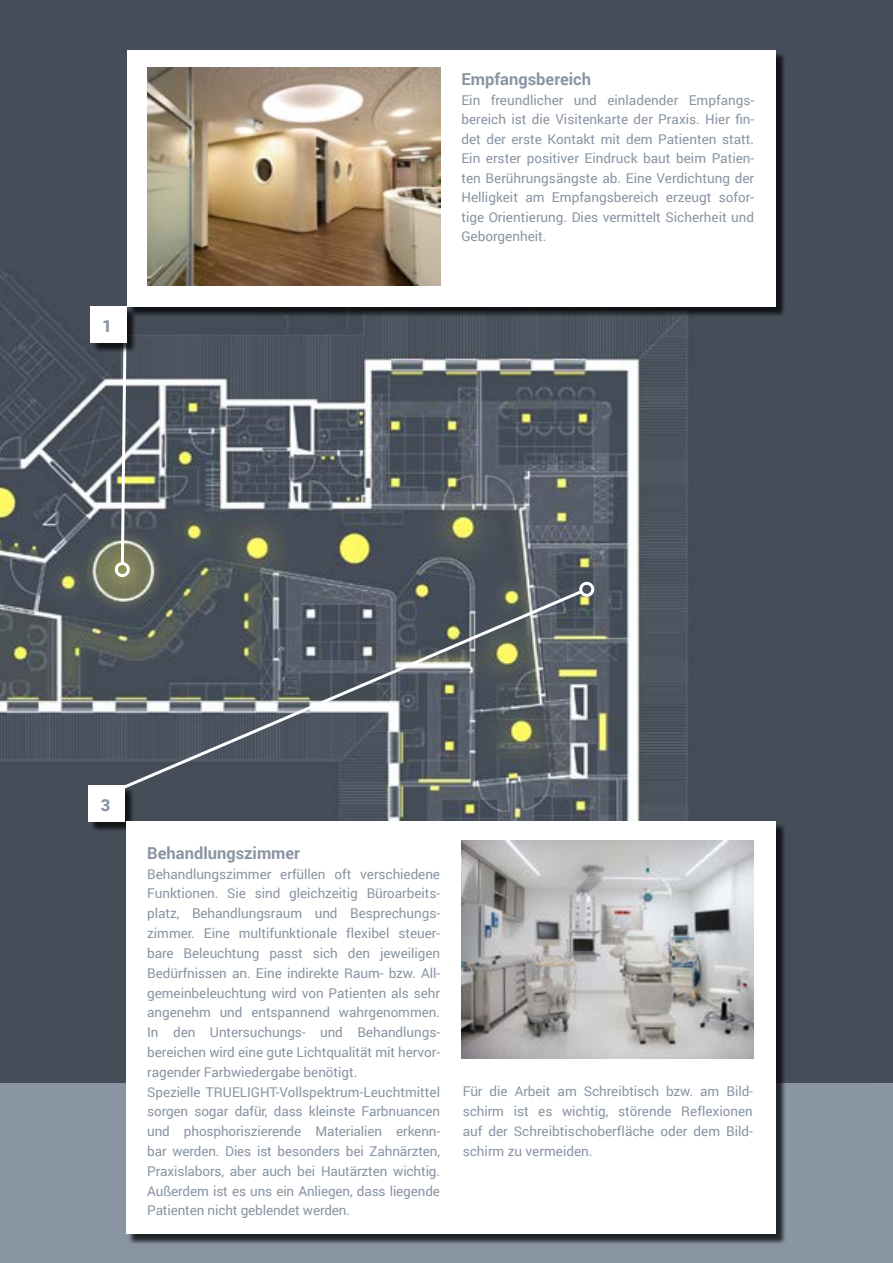
<style>
.page{position:relative;width:893px;height:1263px;background:#444c57}
.page>*{position:absolute;margin:0;border:0;box-sizing:border-box;transform-origin:0 0}
.t1{font:700 16.5px "Roboto";color:#8995a3}
.t2{font:900 16.5px "Roboto";color:#8995a3}
.t3{font:13.5px/19.8px "Roboto";letter-spacing:-.005em;color:#8995a3;text-align:justify}
</style>
<div class="page">
<img style="left:0;top:50px;width:776px;height:774px">
<div style="left:0;top:1083px;width:893px;height:180px;background:#8995a3"></div>
<div style="left:129px;top:52px;width:656px;height:264px;background:#000;opacity:.75"></div>
<div style="left:127px;top:50px;width:648px;height:257px;background:#fff"></div>
<svg style="left:119px;top:352px;width:9px;height:215px"></svg>
<div style="left:115px;top:562px;width:15px;height:15px;border:3px solid #fff;border-radius:50%"></div>
<img style="left:147px;top:68px;width:293px;height:217px">
<div style="left:91px;top:788px;width:43px;height:43px;background:#000;opacity:.75"></div>
<div style="left:89px;top:785px;width:36px;height:37px;background:#fff"></div>
<div style="left:93px;top:309px;width:43px;height:43px;background:#000;opacity:.75"></div>
<div style="left:91px;top:307px;width:36px;height:36px;background:#fff"></div>
<div style="left:128px;top:824px;width:657px;height:420px;background:#000;opacity:.75"></div>
<div style="left:126px;top:822px;width:649px;height:412px;background:#fff"></div>
<svg style="left:111px;top:588px;width:474px;height:207px"></svg>
<div style="left:579px;top:582px;width:15px;height:15px;border:3px solid #fff;border-radius:50%"></div>
<img style="left:462px;top:840px;width:292px;height:218px">
<p class="t2" style="left:103px;top:314px;width:11px">1</p>
<p class="t1" style="left:461px;top:68px;width:131px">Empfangsbereich</p>
<p class="t3" style="left:461px;top:90px;width:294px">Ein freundlicher und einladender Empfangs&shy;bereich ist die Visitenkarte der Praxis. Hier fin&shy;det der erste Kontakt mit dem Patienten statt.<br>Ein erster positiver Eindruck baut beim Patien&shy;ten Berührungsängste ab. Eine Verdichtung der Helligkeit am Empfangsbereich erzeugt sofor&shy;tige Orientierung. Dies vermittelt Sicherheit und Geborgenheit.</p>
<p class="t2" style="left:101px;top:793px;width:11px">3</p>
<p class="t1" style="left:147px;top:841px;width:154px">Behandlungszimmer</p>
<p class="t3" style="left:147px;top:863px;width:294px;text-align:left">Behandlungszimmer erfüllen oft verschiedene Funktionen. Sie sind gleichzeitig Büroarbeits&shy;platz, Behandlungsraum und Besprechungs&shy;zimmer. Eine multifunktionale flexibel steuer&shy;bare Beleuchtung passt sich den jeweiligen Bedürfnissen an. Eine indirekte Raum- bzw. All&shy;gemeinbeleuchtung wird von Patienten als sehr angenehm und entspannend wahrgenommen.<br>In den Untersuchungs- und Behandlungs&shy;bereichen wird eine gute Lichtqualität mit hervor&shy;ragender Farbwiedergabe benötigt.<br>Spezielle TRUELIGHT-Vollspektrum-Leuchtmittel sorgen sogar dafür, dass kleinste Farbnuancen und phosphoriszierende Materialien erkenn&shy;bar werden. Dies ist besonders bei Zahnärzten, Praxislabors, aber auch bei Hautärzten wichtig.<br>Außerdem ist es uns ein Anliegen, dass liegende Patienten nicht geblendet werden.</p>
<p class="t3" style="left:463px;top:1081px;width:292px">Für die Arbeit am Schreibtisch bzw. am Bild&shy;schirm ist es wichtig, störende Reflexionen auf der Schreibtischoberfläche oder dem Bild&shy;schirm zu vermeiden.</p>
</div>
